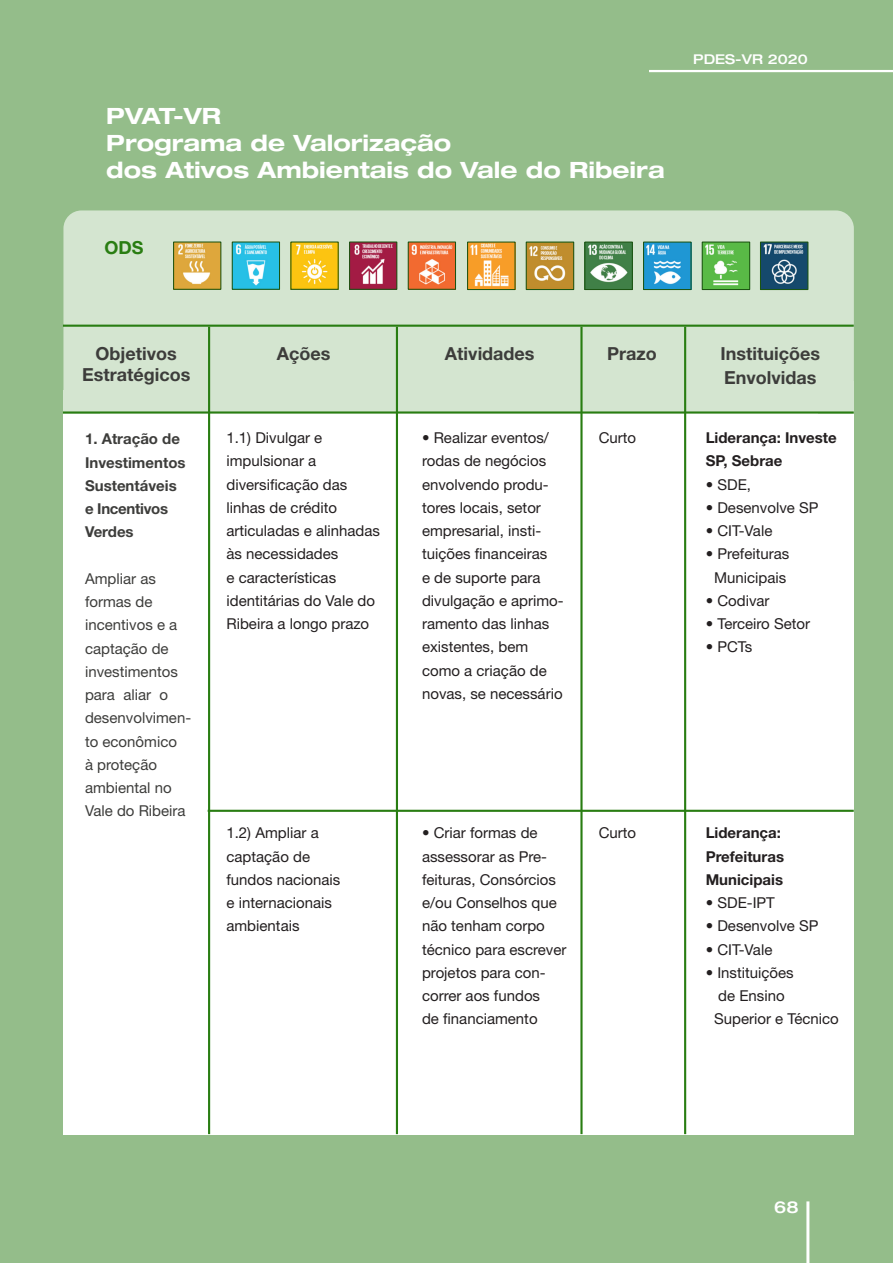
<style>
.page{position:relative;width:893px;height:1263px;background:#94bd8a}
.page>*{position:absolute;margin:0;border:0;box-sizing:border-box;transform-origin:0 0}
.novo_titulo_pagina_B{font:700 expanded 22.5px "Helvetica Neue LT Std";color:#fff}
.Texto_corrido{font:700 18px/21.3px "Helvetica Neue LT Std";color:#3d3d3b;text-align:center}
.Texto_corrido-2{font:700 18px "Helvetica Neue LT Std";color:#297d12}
.t1{font:500 expanded 16.5px "Helvetica Neue LT Std";color:#fff}
.Texto_corrido-3{font:15px/23.2px "Helvetica Neue LT Std";color:#231f20}
.Texto_corrido-4{font:15px/23.2px "Helvetica Neue LT Std";color:#3d3d3b}
.Texto_corrido-5{font:700 15px/23.2px "Helvetica Neue LT Std";color:#231f20}
.Texto_corrido-6{font:700 15px/23.2px "Helvetica Neue LT Std";color:#3d3d3b}
.t2{font:500 expanded 13.5px "Helvetica Neue LT Std";color:#fff}
</style>
<div class="page">
<div style="left:63px;top:413px;width:791px;height:721px;background:#fff"></div>
<div style="left:63px;top:210px;width:791px;height:203px;background:#d4e5d0;border-radius:18px"></div>
<div style="left:63px;top:390px;width:37px;height:23px;background:#d4e5d0"></div>
<div style="left:818px;top:381px;width:36px;height:32px;background:#d4e5d0"></div>
<hr style="left:396px;top:327px;width:2px;height:807px;background:#297d12">
<hr style="left:580px;top:327px;width:3px;height:807px;background:#297d12">
<hr style="left:684px;top:327px;width:2px;height:807px;background:#297d12">
<hr style="left:63px;top:411px;width:791px;height:3px;background:#297d12">
<hr style="left:63px;top:325px;width:791px;height:2px;background:#297d12">
<hr style="left:208px;top:810px;width:646px;height:2px;background:#297d12">
<hr style="left:208px;top:327px;width:2px;height:807px;background:#297d12">
<img style="left:175px;top:243px;width:44px;height:45px">
<div style="left:173px;top:241px;width:48px;height:49px;border:1px solid #1c5412"></div>
<img style="left:410px;top:243px;width:44px;height:45px">
<div style="left:408px;top:241px;width:48px;height:49px;border:1px solid #1c5412"></div>
<img style="left:234px;top:243px;width:44px;height:45px">
<div style="left:232px;top:241px;width:48px;height:49px;border:1px solid #1c5412"></div>
<img style="left:292px;top:243px;width:45px;height:45px">
<img style="left:351px;top:243px;width:44px;height:45px">
<div style="left:349px;top:241px;width:48px;height:49px;border:1px solid #1c5412"></div>
<hr style="left:806px;top:1201px;width:3px;height:62px;background:#fff">
<img style="left:645px;top:244px;width:44px;height:44px">
<div style="left:643px;top:242px;width:48px;height:48px;border:1px solid #1c5412"></div>
<img style="left:469px;top:244px;width:45px;height:44px">
<div style="left:467px;top:242px;width:49px;height:48px;border:1px solid #1c5412"></div>
<img style="left:704px;top:244px;width:44px;height:44px">
<div style="left:702px;top:242px;width:48px;height:48px;border:1px solid #1c5412"></div>
<img style="left:528px;top:244px;width:44px;height:44px">
<div style="left:526px;top:242px;width:48px;height:48px;border:1px solid #1c5412"></div>
<img style="left:762px;top:244px;width:44px;height:44px">
<div style="left:760px;top:242px;width:48px;height:48px;border:1px solid #1c5412"></div>
<img style="left:586px;top:244px;width:45px;height:44px">
<div style="left:584px;top:242px;width:49px;height:48px;border:1px solid #1c5412"></div>
<hr style="left:649px;top:70px;width:244px;height:2px;background:#fff">
<p class="novo_titulo_pagina_B" style="left:106px;top:102px;width:116px">PVAT-VR</p>
<p class="novo_titulo_pagina_B" style="left:106px;top:129px;width:347px">Programa de Valorização</p>
<p class="novo_titulo_pagina_B" style="left:106px;top:156px;width:560px">dos Ativos Ambientais do Vale do Ribeira</p>
<p class="Texto_corrido-2" style="left:104px;top:237px;width:41px">ODS</p>
<p class="t2" style="left:693px;top:51px;width:116px">PDES-VR 2020</p>
<p class="Texto_corrido" style="left:82px;top:342px;width:110px">Objetivos<br>Estratégicos</p>
<p class="Texto_corrido-6" style="left:85px;top:427px;width:102px">1. Atração de<br>Investimentos<br>Sustentáveis e Incentivos<br>Verdes</p>
<p class="Texto_corrido-4" style="left:85px;top:567px;width:108px">Ampliar as formas de incentivos e a captação de investimentos para aliar o desenvolvimen&shy;to econômico<br>à proteção ambiental no<br>Vale do Ribeira</p>
<p class="Texto_corrido" style="left:277px;top:342px;width:55px">Ações</p>
<p class="Texto_corrido" style="left:445px;top:342px;width:91px">Atividades</p>
<p class="Texto_corrido" style="left:607px;top:342px;width:51px">Prazo</p>
<p class="Texto_corrido" style="left:721px;top:341px;width:101px;line-height:24.3px;text-align:left">Instituições<br>Envolvidas</p>
<p class="Texto_corrido-3" style="left:226px;top:426px;width:155px">1.1) Divulgar e impulsionar a diversificação das linhas de crédito articuladas e alinhadas às necessidades<br>e características identitárias do Vale do<br>Ribeira a longo prazo</p>
<p class="Texto_corrido-3" style="left:422px;top:426px;width:143px">• Realizar eventos/ rodas de negócios envolvendo produ&shy;tores locais, setor empresarial, insti&shy;tuições financeiras<br>e de suporte para divulgação e aprimo&shy;ramento das linhas existentes, bem como a criação de novas, se necessário</p>
<p class="Texto_corrido-3" style="left:599px;top:426px;width:39px">Curto</p>
<p class="Texto_corrido-3" style="left:226px;top:821px;width:115px">1.2) Ampliar a captação de fundos nacionais e internacionais ambientais</p>
<p class="Texto_corrido-3" style="left:422px;top:821px;width:146px">• Criar formas de assessorar as Pre&shy;feituras, Consórcios e/ou Conselhos que não tenham corpo técnico para escrever projetos para con&shy;correr aos fundos<br>de financiamento</p>
<p class="Texto_corrido-3" style="left:599px;top:821px;width:39px">Curto</p>
<p class="Texto_corrido-5" style="left:706px;top:426px;width:133px">Liderança: Investe<br>SP, Sebrae</p>
<p class="Texto_corrido-3" style="left:706px;top:472px;width:47px">• SDE,</p>
<p class="Texto_corrido-3" style="left:706px;top:496px;width:114px">• Desenvolve SP</p>
<p class="Texto_corrido-3" style="left:706px;top:519px;width:68px">• CIT-Vale</p>
<p class="Texto_corrido-3" style="left:706px;top:542px;width:85px;text-align:center">• Prefeituras<br>Municipais</p>
<p class="Texto_corrido-3" style="left:706px;top:589px;width:65px">• Codivar</p>
<p class="Texto_corrido-3" style="left:706px;top:612px;width:106px">• Terceiro Setor</p>
<p class="Texto_corrido-3" style="left:706px;top:635px;width:48px">• PCTs</p>
<p class="Texto_corrido-5" style="left:706px;top:821px;width:80px">Liderança:<br>Prefeituras<br>Municipais</p>
<p class="Texto_corrido-3" style="left:706px;top:891px;width:71px">• SDE-IPT</p>
<p class="Texto_corrido-3" style="left:706px;top:914px;width:114px">• Desenvolve SP</p>
<p class="Texto_corrido-3" style="left:706px;top:937px;width:68px">• CIT-Vale</p>
<p class="Texto_corrido-3" style="left:706px;top:961px;width:90px">• Instituições</p>
<p class="Texto_corrido-3" style="left:714px;top:984px;width:126px">de Ensino<br>Superior e Técnico</p>
<p class="t1" style="left:774px;top:1197px;width:26px">68</p>
</div>
